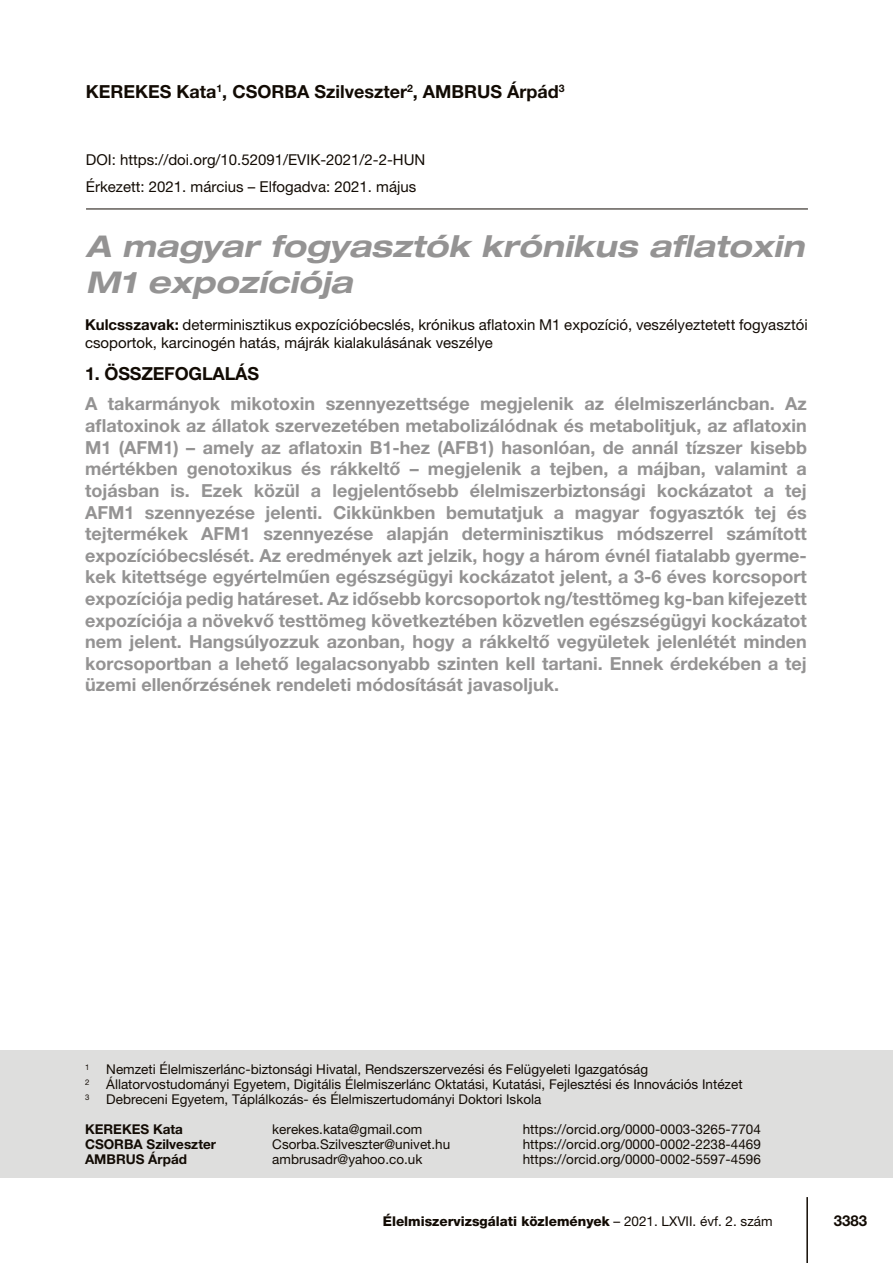
<style>
.page{position:relative;width:893px;height:1263px;background:#fff}
.page>*{position:absolute;margin:0;border:0;box-sizing:border-box;transform-origin:0 0}
.t1{font:italic 700 expanded 30px/36px "Helvetica Neue LT Pro";color:#949393}
.t2{font:700 18px/21.6px "Helvetica Neue LT Pro";color:#949393;text-align:justify}
.Normál{font:700 18px "Helvetica Neue LT Pro";color:#120b04}
.Normál-2{font:15px/18px "Helvetica Neue LT Pro";color:#120b04}
.t3{font:700 15px "Helvetica Neue LT Pro";color:#120b04}
.Normál-3{font:13.5px "Helvetica Neue LT Pro";color:#120b04}
.t4{font:800 13.5px "Helvetica Neue LT Pro";color:#120b04}
.Normál-4{font:700 13.5px "Helvetica Neue LT Pro";color:#120b04}
.Normál-5{font:7.8px "Helvetica Neue LT Pro";color:#120b04}
.s1{font-weight:700}
.s2{font-weight:400}
</style>
<div class="page">
<hr style="left:806px;top:1197px;width:2px;height:66px;background:#120b04">
<hr style="left:86px;top:209px;width:722px;height:1px;background:#120b04">
<div style="left:0;top:1050px;width:893px;height:128px;background:#dededd"></div>
<p class="Normál" style="left:86px;top:80px;width:480px">KEREKES Kata<sup>1</sup>, CSORBA Szilveszter<sup>2</sup>, AMBRUS Árpád<sup>3</sup></p>
<p class="Normál-2" style="left:86px;top:150px;width:341px">DOI: https://doi.org/10.52091/EVIK-2021/2-2-HUN</p>
<p class="Normál-2" style="left:86px;top:178px;width:332px">Érkezett: 2021. március – Elfogadva: 2021. május</p>
<p class="t1" style="left:86px;top:229px;width:720px">A magyar fogyasztók krónikus aflatoxin<br>M1 expozíciója</p>
<p class="Normál-2" style="left:85px;top:315px;width:724px"><span class="s1">Kulcsszavak:</span> determinisztikus expozícióbecslés, krónikus aflatoxin M1 expozíció, veszélyeztetett fogyasztói csoportok, karcinogén hatás, májrák kialakulásának veszélye</p>
<p class="Normál" style="left:85px;top:362px;width:176px">1. ÖSSZEFOGLALÁS</p>
<p class="t2" style="left:85px;top:393px;width:723px">A takarmányok mikotoxin szennyezettsége megjelenik az élelmiszerláncban. Az aflatoxinok az állatok szervezetében metabolizálódnak és metabolitjuk, az aflatoxin M1 (AFM1) – amely az aflatoxin B1-hez (AFB1) hasonlóan, de annál tízszer kisebb mértékben genotoxikus és rákkeltő – megjelenik a tejben, a májban, valamint a tojásban is. Ezek közül a legjelentősebb élelmiszerbiztonsági kockázatot a tej AFM1 szennyezése jelenti. Cikkünkben bemutatjuk a magyar fogyasztók tej és tejtermékek AFM1 szennyezése alapján determinisztikus módszerrel számított expozícióbecslését. Az eredmények azt jelzik, hogy a három évnél fiatalabb gyerme&shy;kek kitettsége egyértelműen egészségügyi kockázatot jelent, a 3-6 éves korcsoport expozíciója pedig határeset. Az idősebb korcsoportok ng/testtömeg kg-ban kifejezett expozíciója a növekvő testtömeg következtében közvetlen egészségügyi kockázatot nem jelent. Hangsúlyozzuk azonban, hogy a rákkeltő vegyületek jelenlétét minden korcsoportban a lehető legalacsonyabb szinten kell tartani. Ennek érdekében a tej üzemi ellenőrzésének rendeleti módosítását javasoljuk.</p>
<p class="Normál-5" style="left:85px;top:1062px;width:6px">1</p>
<p class="Normál-3" style="left:106px;top:1061px;width:543px">Nemzeti Élelmiszerlánc-biztonsági Hivatal, Rendszerszervezési és Felügyeleti Igazgatóság</p>
<p class="Normál-5" style="left:85px;top:1077px;width:6px">2</p>
<p class="Normál-3" style="left:106px;top:1076px;width:638px">Állatorvostudományi Egyetem, Digitális Élelmiszerlánc Oktatási, Kutatási, Fejlesztési és Innovációs Intézet</p>
<p class="Normál-5" style="left:85px;top:1092px;width:6px">3</p>
<p class="Normál-3" style="left:106px;top:1091px;width:437px">Debreceni Egyetem, Táplálkozás- és Élelmiszertudományi Doktori Iskola</p>
<p class="Normál-4" style="left:85px;top:1121px;width:99px">KEREKES Kata</p>
<p class="Normál-3" style="left:272px;top:1121px;width:152px">kerekes.kata@gmail.com</p>
<p class="Normál-3" style="left:523px;top:1121px;width:240px">https://orcid.org/0000-0003-3265-7704</p>
<p class="Normál-4" style="left:85px;top:1135px;width:133px">CSORBA Szilveszter</p>
<p class="Normál-3" style="left:272px;top:1136px;width:180px">Csorba.Szilveszter@univet.hu</p>
<p class="Normál-3" style="left:523px;top:1136px;width:240px">https://orcid.org/0000-0002-2238-4469</p>
<p class="Normál-4" style="left:85px;top:1150px;width:104px">AMBRUS Árpád</p>
<p class="Normál-3" style="left:272px;top:1151px;width:152px">ambrusadr@yahoo.co.uk</p>
<p class="Normál-3" style="left:523px;top:1151px;width:240px">https://orcid.org/0000-0002-5597-4596</p>
<p class="t4" style="left:383px;top:1213px;width:391px">Élelmiszervizsgálati közlemények <span class="s2">– 2021. LXVII. évf. 2. szám</span></p>
<p class="t3" style="left:834px;top:1211px;width:35px">3383</p>
</div>
